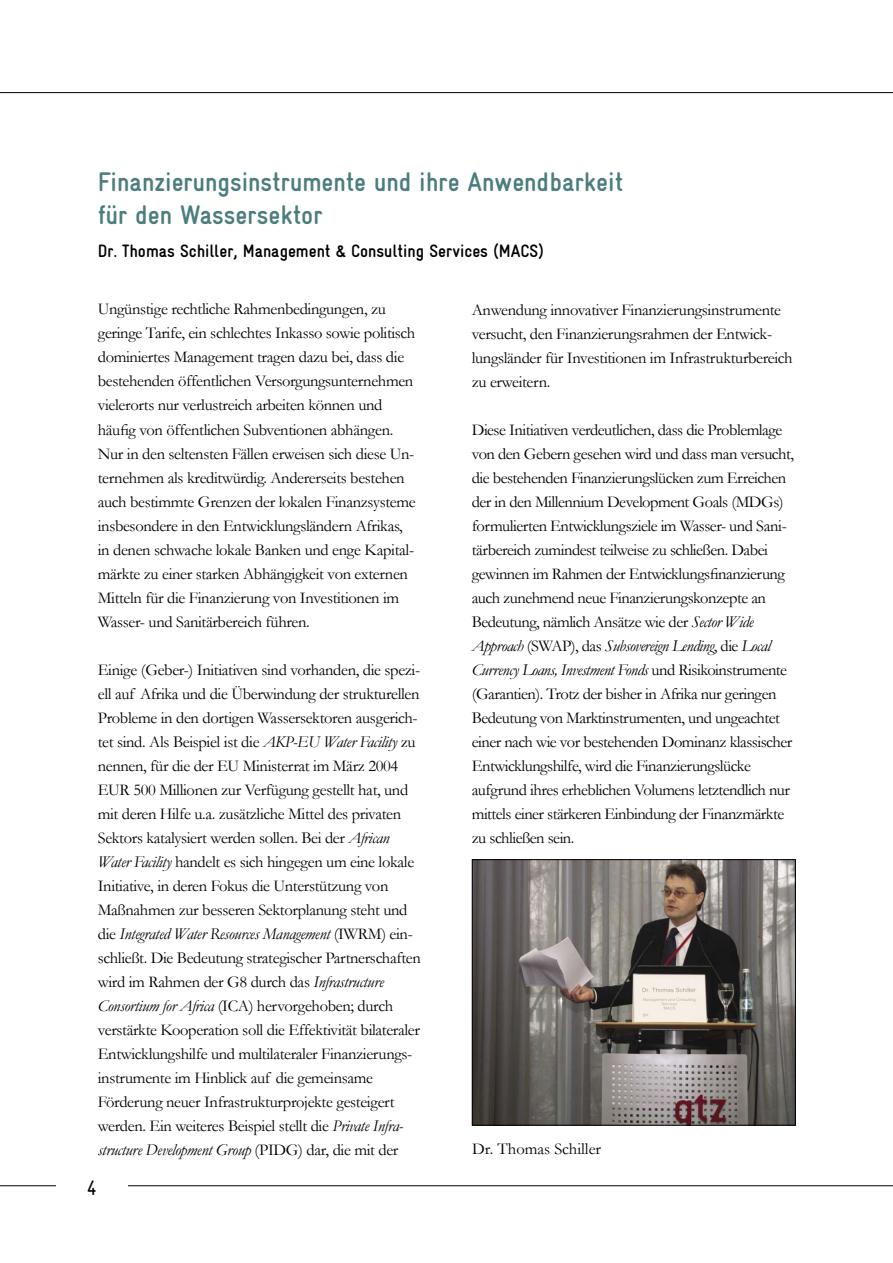
<style>
.page{position:relative;width:893px;height:1263px;background:#fff}
.page>*{position:absolute;margin:0;border:0;box-sizing:border-box;transform-origin:0 0}
.t1{font:700 condensed 27px/33px "Gravur";color:#4c7d7e}
.t2{font:condensed 21px "Gravur";color:#000}
.t3{font:700 condensed 18px "Gravur";color:#000}
.t4{font:16.5px/24px "Garamond";letter-spacing:-.02em;color:#000}
.t5{font:16.5px "Garamond";color:#000}
.s1{font-style:italic}
</style>
<div class="page">
<hr style="left:0;top:92px;width:893px;height:1px;background:#000">
<hr style="left:0;top:1185px;width:893px;height:1px;background:#000">
<div style="left:56px;top:1166px;width:72px;height:41px;background:#fff"></div>
<img style="left:474px;top:861px;width:320px;height:262px">
<div style="left:472px;top:859px;width:324px;height:266px;border:1px solid #000"></div>
<h1 class="t1" style="left:98px;top:166px;width:527px">Finanzierungsinstrumente und ihre Anwendbarkeit für den Wassersektor</h1>
<p class="t3" style="left:98px;top:241px;width:448px">Dr. Thomas Schiller, Management &amp; Consulting Services (MACS)</p>
<p class="t4" style="left:98px;top:297px;width:319px">Ungünstige rechtliche Rahmenbedingungen, zu geringe Tarife, ein schlechtes Inkasso sowie politisch dominiertes Management tragen dazu bei, dass die bestehenden öffentlichen Versorgungsunternehmen vielerorts nur verlustreich arbeiten können und häufig von öffentlichen Subventionen abhängen.<br>Nur in den seltensten Fällen erweisen sich diese Un&shy;ternehmen als kreditwürdig. Andererseits bestehen auch bestimmte Grenzen der lokalen Finanzsysteme insbesondere in den Entwicklungsländern Afrikas, in denen schwache lokale Banken und enge Kapital&shy;märkte zu einer starken Abhängigkeit von externen Mitteln für die Finanzierung von Investitionen im Wasser- und Sanitärbereich führen.</p>
<p class="t4" style="left:98px;top:657px;width:325px">Einige (Geber-) Initiativen sind vorhanden, die spezi&shy;ell auf Afrika und die Überwindung der strukturellen Probleme in den dortigen Wassersektoren ausgerich&shy;tet sind. Als Beispiel ist die <span class="s1">AKP-EU Water Facility</span> zu nennen, für die der EU Ministerrat im März 2004<br>EUR 500 Millionen zur Verfügung gestellt hat, und mit deren Hilfe u.a. zusätzliche Mittel des privaten Sektors katalysiert werden sollen. Bei der <span class="s1">African Water Facility</span> handelt es sich hingegen um eine lokale Initiative, in deren Fokus die Unterstützung von Maßnahmen zur besseren Sektorplanung steht und die <span class="s1">Integrated Water Resources Management</span> (IWRM) ein&shy;schließt. Die Bedeutung strategischer Partnerschaften wird im Rahmen der G8 durch das <span class="s1">Infrastructure Consortium for Africa</span> (ICA) hervorgehoben; durch verstärkte Kooperation soll die Effektivität bilateraler Entwicklungshilfe und multilateraler Finanzierungs&shy;instrumente im Hinblick auf die gemeinsame Förderung neuer Infrastrukturprojekte gesteigert werden. Ein weiteres Beispiel stellt die <span class="s1">Private Infra&shy;structure Development Group</span> (PIDG) dar, die mit der</p>
<p class="t2" style="left:87px;top:1176px;width:12px">4</p>
<p class="t4" style="left:472px;top:297px;width:322px">Anwendung innovativer Finanzierungsinstrumente versucht, den Finanzierungsrahmen der Entwick&shy;lungsländer für Investitionen im Infrastrukturbereich zu erweitern.</p>
<p class="t4" style="left:472px;top:417px;width:324px">Diese Initiativen verdeutlichen, dass die Problemlage von den Gebern gesehen wird und dass man versucht, die bestehenden Finanzierungslücken zum Erreichen der in den Millennium Development Goals (MDGs) formulierten Entwicklungsziele im Wasser- und Sani&shy;tärbereich zumindest teilweise zu schließen. Dabei gewinnen im Rahmen der Entwicklungsfinanzierung auch zunehmend neue Finanzierungskonzepte an Bedeutung, nämlich Ansätze wie der <span class="s1">Sector Wide Approach</span> (SWAP), das <span class="s1">Subsovereign Lending</span>, die <span class="s1">Local Currency Loans, Investment Fonds</span> und Risikoinstrumente (Garantien). Trotz der bisher in Afrika nur geringen Bedeutung von Marktinstrumenten, und ungeachtet einer nach wie vor bestehenden Dominanz klassischer Entwicklungshilfe, wird die Finanzierungslücke aufgrund ihres erheblichen Volumens letztendlich nur mittels einer stärkeren Einbindung der Finanzmärkte zu schließen sein.</p>
<p class="t5" style="left:472px;top:1138px;width:130px">Dr. Thomas Schiller</p>
</div>
